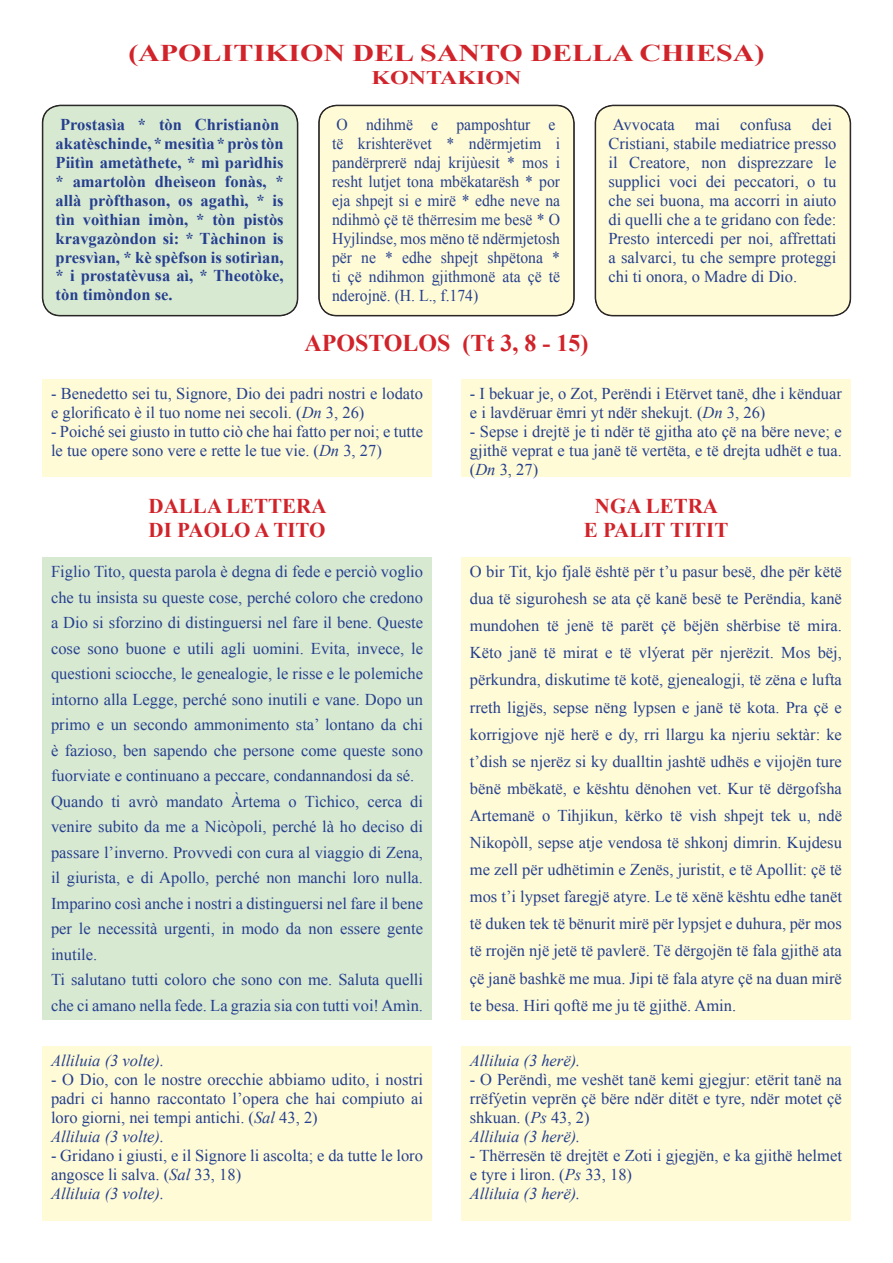
<style>
.page{position:relative;width:893px;height:1263px;background:#fff}
.page>*{position:absolute;margin:0;border:0;box-sizing:border-box;transform-origin:0 0}
.Normale{font:700 24px "Times New Roman";color:#d1232a;scale:1.25 1}
.Normale-2{font:700 24px "Times New Roman";color:#d1232a}
.t1{font:700 21px "Times New Roman";color:#d1232a}
.Normale-3{font:700 19.2px "Times New Roman";color:#d1232a;scale:1.25 1}
.Body_Text_2{font:16.5px/27.2px "Times New Roman";color:#253f8e}
.Body_Text_2-2{font:16.5px/18.9px "Times New Roman";color:#253f8e;scale:.95 1}
.Body_Text{font:700 16.5px/18.9px "Times New Roman";color:#253f8e}
.t2{font:italic 16.5px "Times New Roman";color:#253f8e}
.s1{font-style:italic}
</style>
<div class="page">
<div style="left:43px;top:1046px;width:389px;height:174px;background:#fffbd6"></div>
<div style="left:461px;top:1046px;width:389px;height:174px;background:#fffbd6"></div>
<div style="left:43px;top:557px;width:389px;height:462px;background:#d8e9d2"></div>
<div style="left:461px;top:557px;width:389px;height:462px;background:#fffbd6"></div>
<div style="left:461px;top:379px;width:389px;height:98px;background:#fffbd6"></div>
<div style="left:43px;top:379px;width:389px;height:98px;background:#fffbd6"></div>
<div style="left:43px;top:105px;width:255px;height:211px;background:#d8e9d2;border-radius:18px"></div>
<div style="left:43px;top:106px;width:254px;height:209px;border:1px solid #231f20;border-radius:18px"></div>
<div style="left:319px;top:105px;width:255px;height:211px;background:#fffbd6;border-radius:18px"></div>
<div style="left:319px;top:106px;width:255px;height:209px;border:1px solid #231f20;border-radius:18px"></div>
<div style="left:595px;top:105px;width:255px;height:211px;background:#fffbd6;border-radius:18px"></div>
<div style="left:596px;top:106px;width:254px;height:209px;border:1px solid #231f20;border-radius:18px"></div>
<p class="Normale" style="left:128px;top:36px;width:510px">(APOLITIKION DEL SANTO DELLA CHIESA)</p>
<p class="Normale-3" style="left:371px;top:64px;width:122px">KONTAKION</p>
<p class="Body_Text" style="left:56px;top:114px;width:230px">Prostasìa * tòn Christianòn akatèschinde, * mesitìa * pròs tòn<br>Piitìn ametàthete, * mì parìdhis * amartolòn dheìseon fonàs, * allà pròfthason, os agathì, * is tìn voìthian imòn, * tòn pistòs kravgazòndon si: * Tàchinon is presvìan, * kè spèfson is sotirìan, * i prostatèvusa aì, * Theotòke, tòn timòndon se.</p>
<p class="Body_Text_2-2" style="left:332px;top:115px;width:242px">O ndihmë e pamposhtur e të krishterëvet * ndërmjetim i pandërprerë ndaj krijùesit * mos i resht lutjet tona mbëkatarësh * por eja shpejt si e mirë * edhe neve na ndihmò çë të thërresim me besë * O<br>Hyjlindse, mos mëno të ndërmjetosh për ne * edhe shpejt shpëtona * ti çë ndihmon gjithmonë ata çë të nderojnë. (H. L., f.174)</p>
<p class="Body_Text_2" style="left:608px;top:115px;width:230px;line-height:19px">Avvocata mai confusa dei<br>Cristiani, stabile mediatrice presso il Creatore, non disprezzare le supplici voci dei peccatori, o tu che sei buona, ma accorri in aiuto di quelli che a te gridano con fede:<br>Presto intercedi per noi, affrettati a salvarci, tu che sempre proteggi chi ti onora, o Madre di Dio.</p>
<p class="Normale-2" style="left:304px;top:326px;width:286px">APOSTOLOS (Tt 3, 8 - 15)</p>
<p class="Body_Text_2" style="left:470px;top:383px;width:374px;line-height:19px">- I bekuar je, o Zot, Perёndi i Etёrvet tanё, dhe i kёnduar e i lavdëruar ёmri yt ndёr shekujt. (<span class="s1">Dn</span> 3, 26)</p>
<p class="Body_Text_2" style="left:470px;top:421px;width:374px;line-height:19px;text-align:justify">- Sepse i drejtё je ti ndёr tё gjitha ato çё na bёre neve; e gjithё veprat e tua janё tё vertëta, e tё drejta udhёt e tua. (<span class="s1">Dn</span> 3, 27)</p>
<p class="Body_Text_2" style="left:51px;top:383px;width:374px;line-height:19px">- Benedetto sei tu, Signore, Dio dei padri nostri e lodato e glorificato è il tuo nome nei secoli. (<span class="s1">Dn</span> 3, 26)</p>
<p class="Body_Text_2" style="left:51px;top:421px;width:374px;line-height:19px">- Poiché sei giusto in tutto ciò che hai fatto per noi; e tutte le tue opere sono vere e rette le tue vie. (<span class="s1">Dn</span> 3, 27)</p>
<p class="t1" style="left:149px;top:491px;width:179px">DALLA LETTERA</p>
<p class="t1" style="left:149px;top:515px;width:178px">DI PAOLO A TITO</p>
<p class="Body_Text_2" style="left:51px;top:558px;width:374px;line-height:25.5px;text-align:justify">Figlio Tito, questa parola è degna di fede e perciò voglio che tu insista su queste cose, perché coloro che credono a Dio si sforzino di distinguersi nel fare il bene. Queste cose sono buone e utili agli uomini. Evita, invece, le questioni sciocche, le genealogie, le risse e le polemiche intorno alla Legge, perché sono inutili e vane. Dopo un primo e un secondo ammonimento sta’ lontano da chi è fazioso, ben sapendo che persone come queste sono fuorviate e continuano a peccare, condannandosi da sé.</p>
<p class="Body_Text_2" style="left:51px;top:788px;width:374px;line-height:25.5px;text-align:justify">Quando ti avrò mandato Àrtema o Tìchico, cerca di venire subito da me a Nicòpoli, perché là ho deciso di passare l’inverno. Provvedi con cura al viaggio di Zena, il giurista, e di Apollo, perché non manchi loro nulla.<br>Imparino così anche i nostri a distinguersi nel fare il bene per le necessità urgenti, in modo da non essere gente inutile.</p>
<p class="Body_Text_2" style="left:51px;top:967px;width:374px;line-height:25.5px">Ti salutano tutti coloro che sono con me. Saluta quelli che ci amano nella fede. La grazia sia con tutti voi! Amìn.</p>
<p class="t2" style="left:51px;top:1049px;width:115px">Alliluia (3 volte).</p>
<p class="Body_Text_2" style="left:51px;top:1070px;width:374px;line-height:18.9px;text-align:justify">- O Dio, con le nostre orecchie abbiamo udito, i nostri padri ci hanno raccontato l’opera che hai compiuto ai loro giorni, nei tempi antichi. (<span class="s1">Sal</span> 43, 2)</p>
<p class="t2" style="left:51px;top:1125px;width:115px">Alliluia (3 volte).</p>
<p class="Body_Text_2" style="left:51px;top:1146px;width:374px;line-height:19px">- Gridano i giusti, e il Signore li ascolta; e da tutte le loro angosce li salva. (<span class="s1">Sal</span> 33, 18)</p>
<p class="t2" style="left:51px;top:1182px;width:115px">Alliluia (3 volte).</p>
<p class="t1" style="left:595px;top:491px;width:125px">NGA LETRA</p>
<p class="t1" style="left:584px;top:515px;width:146px">E PALIT TITIT</p>
<p class="Body_Text_2" style="left:470px;top:558px;width:374px;text-align:justify">O bir Tit, kjo fjalë ёshtё pёr t’u pasur besë, dhe për këtë dua tё sigurohesh se ata çё kanё besë te Perёndia, kanë mundohen të jenё tё parët çë bёjёn shёrbise tё mira.<br>Kёto janё tё mirat e tё vlýerat pёr njerёzit. Mos bёj, përkundra, diskutime të kotë, gjenealogji, tё zёna e lufta rreth ligjёs, sepse nёng lypsen e janё tё kota. Pra çë e korrigjove një herë e dy, rri llargu ka njeriu sektàr: ke t’dish se njerëz si ky dualltin jashtё udhёs e vijojën ture bënë mbëkatë, e kështu dënohen vet. Kur tё dërgofsha Artemanё o Tihjikun, kërko të vish shpejt tek u, ndё Nikopòll, sepse atje vendosa tё shkonj dimrin. Kujdesu me zell për udhëtimin e Zenës, juristit, e të Apollit: çё tё mos t’i lypset faregjё atyre. Le tё xёnё kështu edhe tanёt tё duken tek të bënurit mirë pёr lypsjet e duhura, për mos të rrojën një jetë të pavlerë. Tё dërgojën të fala gjithё ata çё janё bashkё me mua. Jipi të fala atyre çё na duan mirё te besa. Hiri qoftё me ju tё gjithё. Amin.</p>
<p class="t2" style="left:470px;top:1049px;width:112px">Alliluia (3 herё).</p>
<p class="Body_Text_2" style="left:470px;top:1070px;width:374px;line-height:18.9px;text-align:justify">- O Perëndì, me veshёt tanё kemi gjegjur: etёrit tanё na rrёfýetin veprёn çё bёre ndёr ditёt e tyre, ndёr motet çë shkuan. (<span class="s1">Ps</span> 43, 2)</p>
<p class="t2" style="left:470px;top:1125px;width:112px">Alliluia (3 herё).</p>
<p class="Body_Text_2" style="left:470px;top:1146px;width:374px;line-height:19px">- Thёrresën tё drejtёt e Zoti i gjegjën, e ka gjithё helmet e tyre i liron. (<span class="s1">Ps</span> 33, 18)</p>
<p class="t2" style="left:470px;top:1182px;width:112px">Alliluia (3 herё).</p>
</div>
